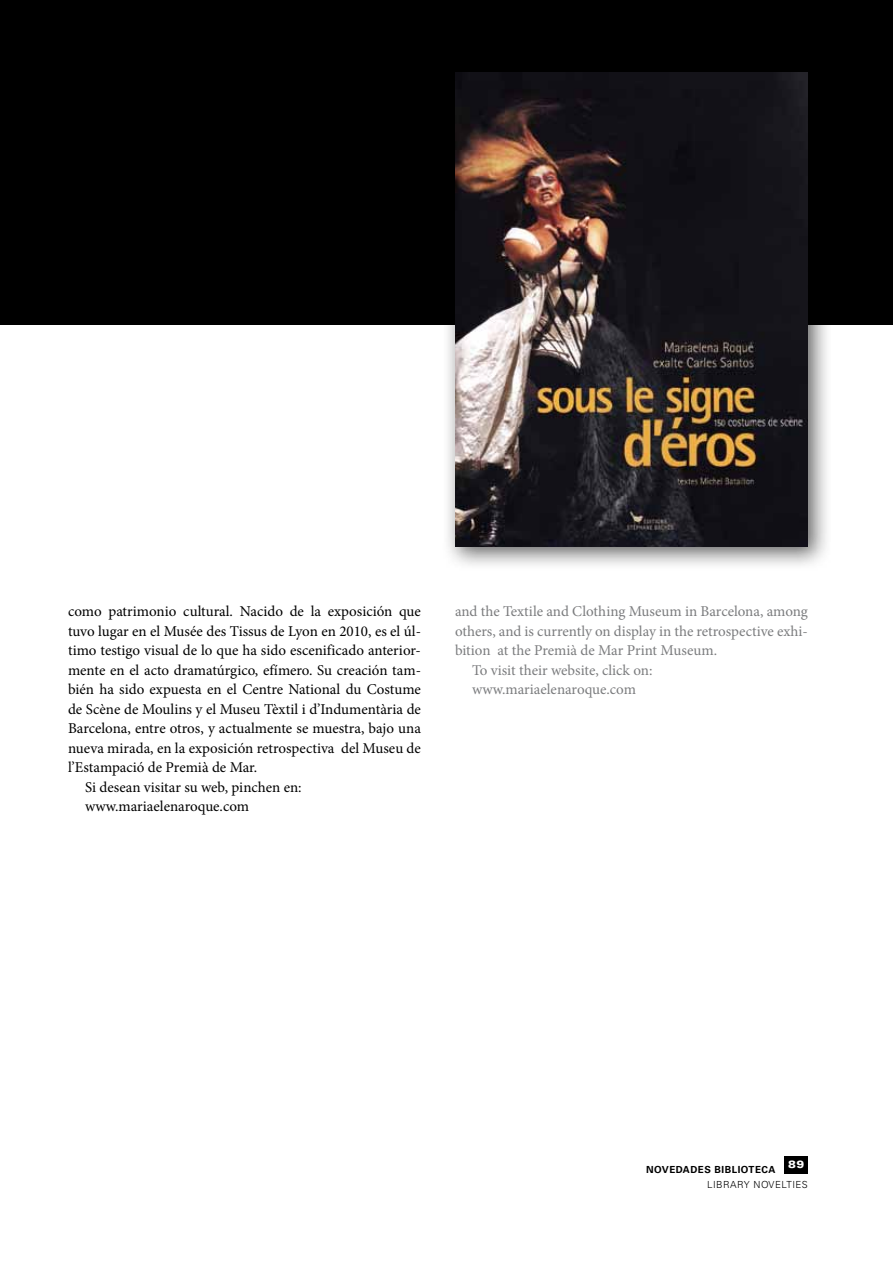
<style>
.page{position:relative;width:893px;height:1263px;background:#fff}
.page>*{position:absolute;margin:0;border:0;box-sizing:border-box;transform-origin:0 0}
.t1{font:15px "Minion Pro";color:#000}
.t2{font:15px "Minion Pro";letter-spacing:-.005em;color:#7b7c7e}
.t3{font:900 expanded 10.5px "Univers LT Std";color:#fff}
.t4{font:700 9.75px "Univers LT Std";letter-spacing:.05em;color:#000}
.t5{font:300 9.75px "Univers LT Std";letter-spacing:.05em;color:#000}
</style>
<div class="page">
<div style="left:784px;top:1157px;width:24px;height:17px;background:#000"></div>
<div style="left:442px;top:278px;width:390px;height:293px;background:#000;opacity:.6"></div>
<div style="left:0;top:0;width:893px;height:324px;background:#000"></div>
<img style="left:455px;top:72px;width:353px;height:474px">
<p class="t1" style="left:68px;top:601px;width:354px">como patrimonio cultural. Nacido de la exposición que</p>
<p class="t1" style="left:68px;top:621px;width:354px">tuvo lugar en el Musée des Tissus de Lyon en 2010, es el úl-</p>
<p class="t1" style="left:68px;top:640px;width:354px">timo testigo visual de lo que ha sido escenificado anterior-</p>
<p class="t1" style="left:68px;top:660px;width:354px">mente en el acto dramatúrgico, efímero. Su creación tam-</p>
<p class="t1" style="left:68px;top:679px;width:354px">bién ha sido expuesta en el Centre National du Costume</p>
<p class="t1" style="left:68px;top:699px;width:354px">de Scène de Moulins y el Museu Tèxtil i d’Indumentària de</p>
<p class="t1" style="left:68px;top:718px;width:354px">Barcelona, entre otros, y actualmente se muestra, bajo una</p>
<p class="t1" style="left:68px;top:738px;width:354px">nueva mirada, en la exposición retrospectiva del Museu de</p>
<p class="t1" style="left:68px;top:757px;width:191px">l’Estampació de Premià de Mar.</p>
<p class="t1" style="left:85px;top:777px;width:218px">Si desean visitar su web, pinchen en:</p>
<p class="t1" style="left:85px;top:796px;width:166px">www.mariaelenaroque.com</p>
<p class="t2" style="left:455px;top:601px;width:354px">and the Textile and Clothing Museum in Barcelona, among</p>
<p class="t2" style="left:455px;top:621px;width:354px">others, and is currently on display in the retrospective exhi-</p>
<p class="t2" style="left:455px;top:640px;width:264px">bition at the Premià de Mar Print Museum.</p>
<p class="t2" style="left:472px;top:660px;width:182px">To visit their website, click on:</p>
<p class="t2" style="left:472px;top:679px;width:166px">www.mariaelenaroque.com</p>
<p class="t3" style="left:788px;top:1158px;width:18px">89</p>
<p class="t5" style="left:707px;top:1179px;width:102px">LIBRARY NOVELTIES</p>
<p class="t4" style="left:646px;top:1164px;width:131px">NOVEDADES BIBLIOTECA</p>
</div>
